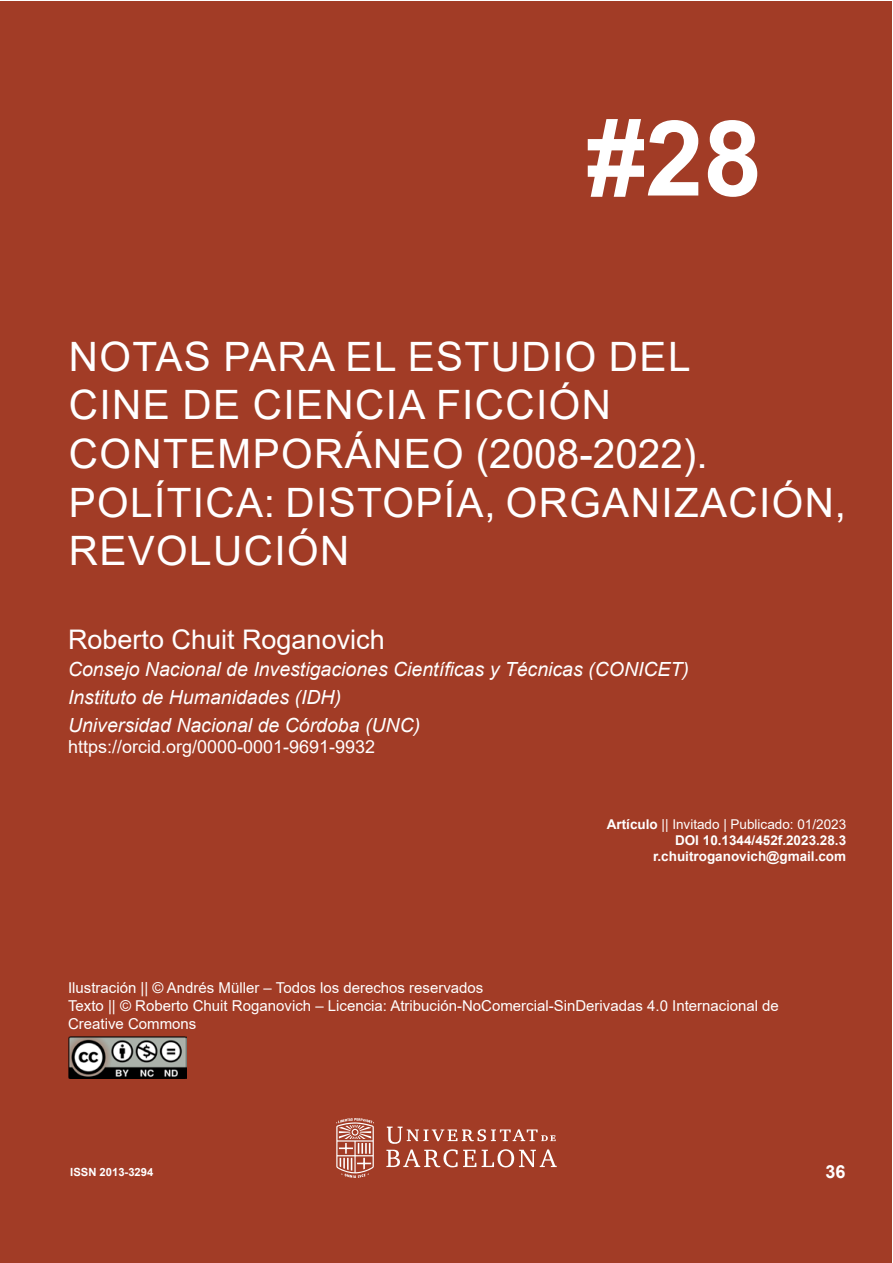
<style>
.page{position:relative;width:893px;height:1263px;background:#fff}
.page>*{position:absolute;margin:0;border:0;box-sizing:border-box;transform-origin:0 0}
.t1{font:700 105px "Arial";color:#fff}
.t2{font:40.5px/48.6px "Arial";letter-spacing:.035em;color:#fff}
.t3{font:27px "Arial";color:#fff}
.t4{font:italic 19.5px/27.6px "Arial";color:#fff}
.t5{font:18px "Arial";color:#fff}
.t6{font:700 18px "Arial";color:#fff}
.t7{font:15px/18px "Arial";color:#fff}
.t8{font:700 13.5px/16.2px "Arial";color:#fff;text-align:right}
.t9{font:700 11.25px "Arial";color:#fff}
.s1{font-weight:400}
</style>
<div class="page">
<div style="left:1px;top:1px;width:891px;height:1261px;background:#a23c26"></div>
<img style="left:68px;top:1036px;width:118px;height:42px">
<svg style="left:386px;top:1126px;width:171px;height:41px"></svg>
<svg style="left:336px;top:1118px;width:38px;height:60px"></svg>
<h1 class="t1" style="left:587px;top:85px;width:177px">#28</h1>
<h2 class="t2" style="left:69px;top:332px;width:779px">NOTAS PARA EL ESTUDIO DEL<br>CINE DE CIENCIA FICCIÓN<br>CONTEMPORÁNEO (2008-2022).<br>POLÍTICA: DISTOPÍA, ORGANIZACIÓN,<br>REVOLUCIÓN</h2>
<h3 class="t3" style="left:68px;top:620px;width:318px">Roberto Chuit Roganovich</h3>
<h3 class="t4" style="left:68px;top:656px;width:622px">Consejo Nacional de Investigaciones Científicas y Técnicas (CONICET)<br>Instituto de Humanidades (IDH)<br>Universidad Nacional de Córdoba (UNC)</h3>
<p class="t5" style="left:68px;top:734px;width:309px">https://orcid.org/0000-0001-9691-9932</p>
<p class="t8" style="left:607px;top:816px;width:241px">Artículo <span class="s1">|| Invitado | Publicado: 01/2023<br></span>DOI 10.1344/452f.2023.28.3 r.chuitroganovich@gmail.com</p>
<p class="t7" style="left:68px;top:979px;width:712px">Ilustración || © Andrés Müller – Todos los derechos reservados<br>Texto || © Roberto Chuit Roganovich – Licencia: Atribución-NoComercial-SinDerivadas 4.0 Internacional de<br>Creative Commons</p>
<p class="t9" style="left:70px;top:1163px;width:85px">ISSN 2013-3294</p>
<p class="t6" style="left:825px;top:1159px;width:22px">36</p>
</div>
